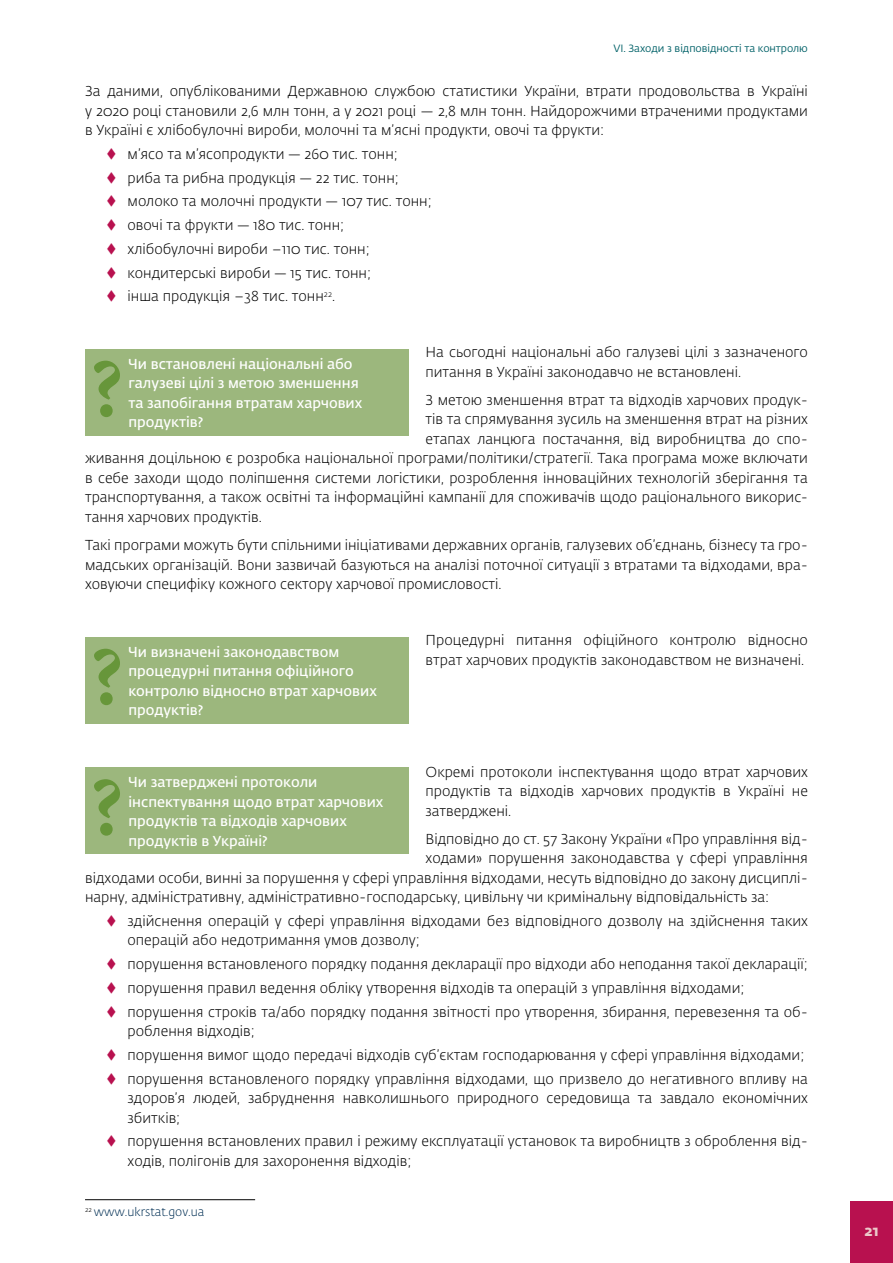
<style>
.page{position:relative;width:893px;height:1263px;background:#fff}
.page>*{position:absolute;margin:0;border:0;box-sizing:border-box;transform-origin:0 0}
.txt{font:700 83.55px "Minion 3 Subhead";color:#67963a}
.t1{font:700 15px "Fedra Sans Pro";color:#ecc9ca}
.txt-2{font:300 14.25px/19.5px "Fedra Sans Pro";color:#000}
.txt-3{font:600 14.25px/19.5px "Fedra Sans Pro";color:#fff}
.snoska{font:300 12px "Fedra Sans Pro";color:#002f54}
.t2{font:10.5px "Fedra Sans Pro";letter-spacing:-.005em;color:#006168}
</style>
<div class="page">
<div style="left:850px;top:1201px;width:43px;height:62px;background:#b8114f"></div>
<hr style="left:85px;top:1199px;width:170px;height:1px;background:#000">
<div style="left:85px;top:349px;width:324px;height:87px;background:#9cb77d"></div>
<div style="left:85px;top:637px;width:324px;height:87px;background:#9cb77d"></div>
<div style="left:85px;top:768px;width:324px;height:86px;background:#9cb77d"></div>
<p class="t2" style="left:613px;top:41px;width:196px">VI. Заходи з відповідності та контролю</p>
<p class="txt-2" style="left:85px;top:81px;width:724px;text-align:justify">За даними, опублікованими Державною службою статистики України, втрати продовольства в Україні у 2020 році становили 2,6 млн тонн, а у 2021 році — 2,8 млн тонн. Найдорожчими втраченими продуктами в Україні є хлібобулочні вироби, молочні та м’ясні продукти, овочі та фрукти:</p>
<p class="txt-2" style="left:128px;top:144px;width:272px">м’ясо та м’ясопродукти — 260 тис. тонн;</p>
<p class="txt-2" style="left:128px;top:168px;width:273px">риба та рибна продукція — 22 тис. тонн;</p>
<p class="txt-2" style="left:128px;top:191px;width:306px">молоко та молочні продукти — 107 тис. тонн;</p>
<p class="txt-2" style="left:128px;top:215px;width:218px">овочі та фрукти — 180 тис. тонн;</p>
<p class="txt-2" style="left:128px;top:239px;width:244px">хлібобулочні вироби –110 тис. тонн;</p>
<p class="txt-2" style="left:128px;top:263px;width:245px">кондитерські вироби — 15 тис. тонн;</p>
<p class="txt-2" style="left:128px;top:286px;width:209px">інша продукція –38 тис. тонн<sup>22</sup>.</p>
<p class="txt-2" style="left:426px;top:342px;width:384px">На сьогодні національні або галузеві цілі з зазначеного питання в Україні законодавчо не встановлені.</p>
<p class="txt-2" style="left:426px;top:390px;width:384px">З метою зменшення втрат та відходів харчових продук-</p>
<p class="txt-2" style="left:426px;top:409px;width:384px">тів та спрямування зусиль на зменшення втрат на різних</p>
<p class="txt-2" style="left:426px;top:429px;width:384px">етапах ланцюга постачання, від виробництва до спо-</p>
<p class="txt-2" style="left:85px;top:448px;width:724px">живання доцільною є розробка національної програми/політики/стратегії. Така програма може включати</p>
<p class="txt-2" style="left:85px;top:468px;width:724px">в себе заходи щодо поліпшення системи логістики, розроблення інноваційних технологій зберігання та</p>
<p class="txt-2" style="left:85px;top:487px;width:724px">транспортування, а також освітні та інформаційні кампанії для споживачів щодо раціонального викорис-</p>
<p class="txt-2" style="left:85px;top:507px;width:178px">тання харчових продуктів.</p>
<p class="txt-2" style="left:85px;top:535px;width:724px;text-align:justify">Такі програми можуть бути спільними ініціативами державних органів, галузевих об’єднань, бізнесу та гро&shy;мадських організацій. Вони зазвичай базуються на аналізі поточної ситуації з втратами та відходами, вра&shy;ховуючи специфіку кожного сектору харчової промисловості.</p>
<p class="txt-3" style="left:128px;top:353px;width:235px">Чи встановлені національні або галузеві цілі з метою зменшення та запобігання втратам харчових</p>
<p class="txt" style="left:88px;top:331px;width:36px">?</p>
<p class="txt-3" style="left:128px;top:412px;width:77px">продуктів?</p>
<p class="txt" style="left:88px;top:619px;width:36px">?</p>
<p class="txt-3" style="left:128px;top:641px;width:250px">Чи визначені законодавством процедурні питання офіційного контролю відносно втрат харчових</p>
<p class="txt-3" style="left:128px;top:700px;width:77px">продуктів?</p>
<p class="txt-2" style="left:426px;top:630px;width:384px">Процедурні питання офіційного контролю відносно втрат харчових продуктів законодавством не визначені.</p>
<p class="txt-2" style="left:426px;top:761px;width:384px;text-align:justify">Окремі протоколи інспектування щодо втрат харчових продуктів та відходів харчових продуктів в Україні не затверджені.</p>
<p class="txt-2" style="left:426px;top:828px;width:384px">Відповідно до ст. 57 Закону України «Про управління від-</p>
<p class="txt-2" style="left:426px;top:848px;width:384px">ходами» порушення законодавства у сфері управління</p>
<p class="txt-2" style="left:85px;top:867px;width:724px">відходами особи, винні за порушення у сфері управління відходами, несуть відповідно до закону дисциплі-</p>
<p class="txt-2" style="left:85px;top:887px;width:686px">нарну, адміністративну, адміністративно-господарську, цивільну чи кримінальну відповідальність за:</p>
<p class="txt-2" style="left:128px;top:911px;width:682px">здійснення операцій у сфері управління відходами без відповідного дозволу на здійснення таких операцій або недотримання умов дозволу;</p>
<p class="txt-2" style="left:128px;top:954px;width:682px">порушення встановленого порядку подання декларації про відходи або неподання такої декларації;</p>
<p class="txt-2" style="left:128px;top:978px;width:618px">порушення правил ведення обліку утворення відходів та операцій з управління відходами;</p>
<p class="txt-2" style="left:128px;top:1001px;width:682px">порушення строків та/або порядку подання звітності про утворення, збирання, перевезення та об&shy;роблення відходів;</p>
<p class="txt-2" style="left:128px;top:1045px;width:678px">порушення вимог щодо передачі відходів суб’єктам господарювання у сфері управління відходами;</p>
<p class="txt-2" style="left:128px;top:1068px;width:682px;text-align:justify">порушення встановленого порядку управління відходами, що призвело до негативного впливу на здоров’я людей, забруднення навколишнього природного середовища та завдало економічних збитків;</p>
<p class="txt-2" style="left:128px;top:1131px;width:682px">порушення встановлених правил і режиму експлуатації установок та виробництв з оброблення від&shy;ходів, полігонів для захоронення відходів;</p>
<p class="snoska" style="left:85px;top:1204px;width:121px"><sup>22</sup> www.ukrstat.gov.ua</p>
<p class="txt-3" style="left:128px;top:772px;width:256px">Чи затверджені протоколи інспектування щодо втрат харчових продуктів та відходів харчових</p>
<p class="txt" style="left:88px;top:749px;width:36px">?</p>
<p class="txt-3" style="left:128px;top:830px;width:141px">продуктів в Україні?</p>
<p class="t1" style="left:865px;top:1219px;width:16px">21</p>
</div>
